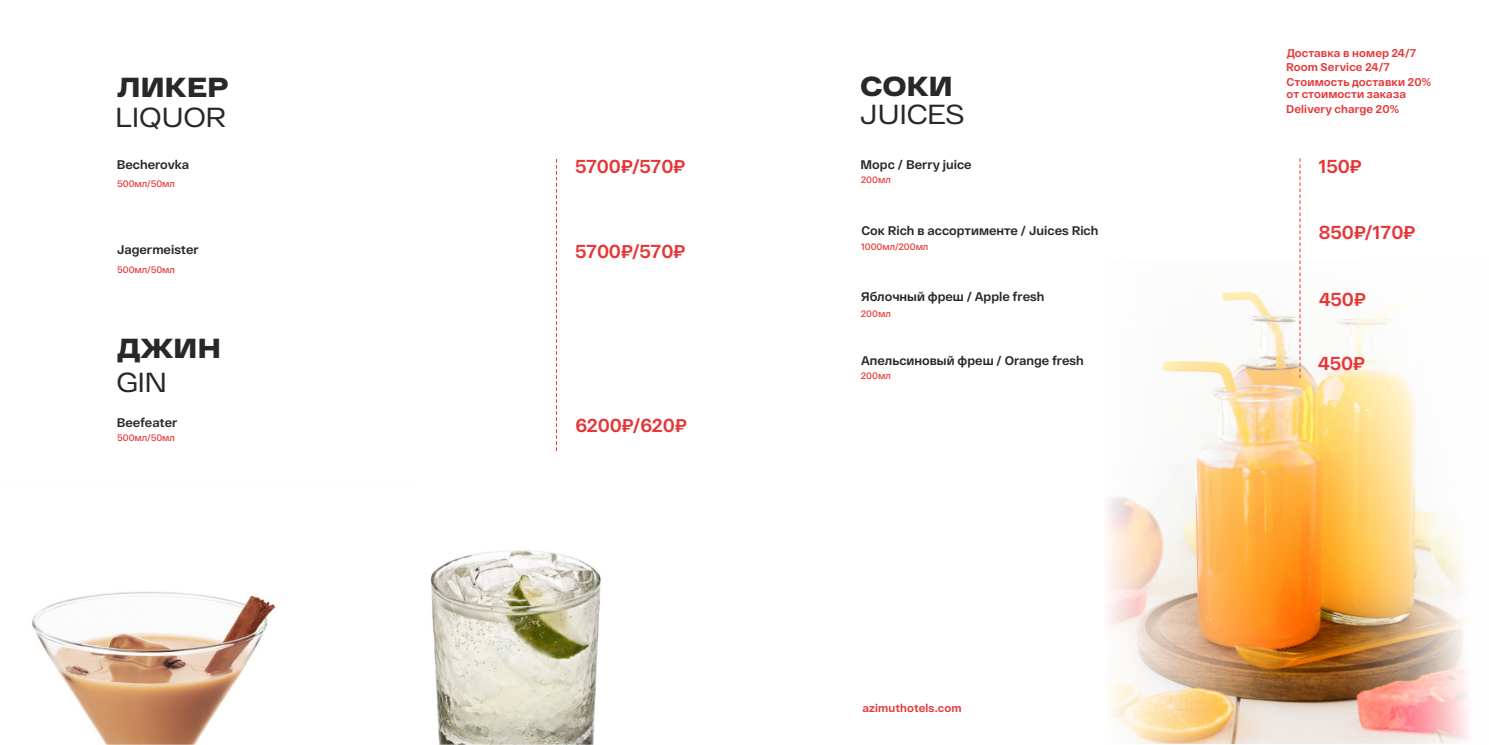
<style>
.page{position:relative;width:1489px;height:745px;background:#fff}
.page>*{position:absolute;margin:0;border:0;box-sizing:border-box;transform-origin:0 0}
.t1{font:27.5px "RF Dewi Extended";letter-spacing:-.015em;color:#282827}
.t2{font:900 27.5px "RF Dewi Extended";letter-spacing:-.01em;color:#282827}
.t3{font:700 18.75px "RF Dewi";color:#e63637}
.t4{font:700 12.5px "RF Dewi";color:#282827}
.t5{font:700 11.25px/11.9px "RF Dewi";letter-spacing:.01em;color:#e63637}
.t6{font:600 9.38px "RF Dewi";color:#e63637}
</style>
<div class="page">
<img style="left:430px;top:578px;width:171px;height:164px">
<img style="left:32px;top:592px;width:244px;height:150px">
<svg style="left:431px;top:550px;width:170px;height:28px"></svg>
<svg style="left:565px;top:550px;width:2px;height:146px"></svg>
<svg style="left:556px;top:159px;width:1px;height:292px"></svg>
<img style="left:1108px;top:158px;width:361px;height:586px">
<svg style="left:1308px;top:228px;width:2px;height:468px"></svg>
<svg style="left:1299px;top:158px;width:1px;height:221px"></svg>
<h1 class="t2" style="left:117px;top:77px;width:113px">ЛИКЕР</h1>
<h1 class="t1" style="left:115px;top:107px;width:112px">LIQUOR</h1>
<p class="t4" style="left:117px;top:160px;width:74px">Becherovka</p>
<h2 class="t3" style="left:575px;top:159px;width:112px">5700₽/570₽</h2>
<p class="t6" style="left:117px;top:180px;width:59px">500мл/50мл</p>
<p class="t4" style="left:117px;top:245px;width:83px">Jagermeister</p>
<h2 class="t3" style="left:575px;top:244px;width:112px">5700₽/570₽</h2>
<p class="t6" style="left:117px;top:265px;width:59px">500мл/50мл</p>
<h1 class="t2" style="left:118px;top:337px;width:105px">ДЖИН</h1>
<h1 class="t1" style="left:116px;top:371px;width:52px">GIN</h1>
<p class="t4" style="left:117px;top:417px;width:62px">Beefeater</p>
<h2 class="t3" style="left:575px;top:417px;width:113px">6200₽/620₽</h2>
<p class="t6" style="left:117px;top:434px;width:59px">500мл/50мл</p>
<h1 class="t2" style="left:860px;top:76px;width:94px">СОКИ</h1>
<h1 class="t1" style="left:860px;top:104px;width:106px">JUICES</h1>
<p class="t5" style="left:1286px;top:48px;width:131px">Доставка в номер 24/7</p>
<p class="t5" style="left:1286px;top:77px;width:146px">Стоимость доставки 20% от стоимости заказа</p>
<p class="t5" style="left:1285px;top:62px;width:105px">Room Service 24/7</p>
<p class="t5" style="left:1285px;top:103px;width:114px">Delivery charge 20%</p>
<p class="t4" style="left:860px;top:159px;width:113px">Морс / Berry juice</p>
<h2 class="t3" style="left:1318px;top:159px;width:45px">150₽</h2>
<p class="t6" style="left:861px;top:176px;width:31px">200мл</p>
<p class="t4" style="left:861px;top:226px;width:238px">Сок Rich в ассортименте / Juices Rich</p>
<h2 class="t3" style="left:1318px;top:225px;width:98px">850₽/170₽</h2>
<p class="t6" style="left:861px;top:242px;width:69px">1000мл/200мл</p>
<p class="t4" style="left:861px;top:292px;width:185px">Яблочный фреш / Apple fresh</p>
<h2 class="t3" style="left:1318px;top:292px;width:48px">450₽</h2>
<p class="t6" style="left:861px;top:310px;width:31px">200мл</p>
<p class="t4" style="left:861px;top:356px;width:224px">Апельсиновый фреш / Orange fresh</p>
<h2 class="t3" style="left:1318px;top:355px;width:48px">450₽</h2>
<p class="t6" style="left:861px;top:372px;width:31px">200мл</p>
<p class="t5" style="left:862px;top:702px;width:101px">azimuthotels.com</p>
</div>
